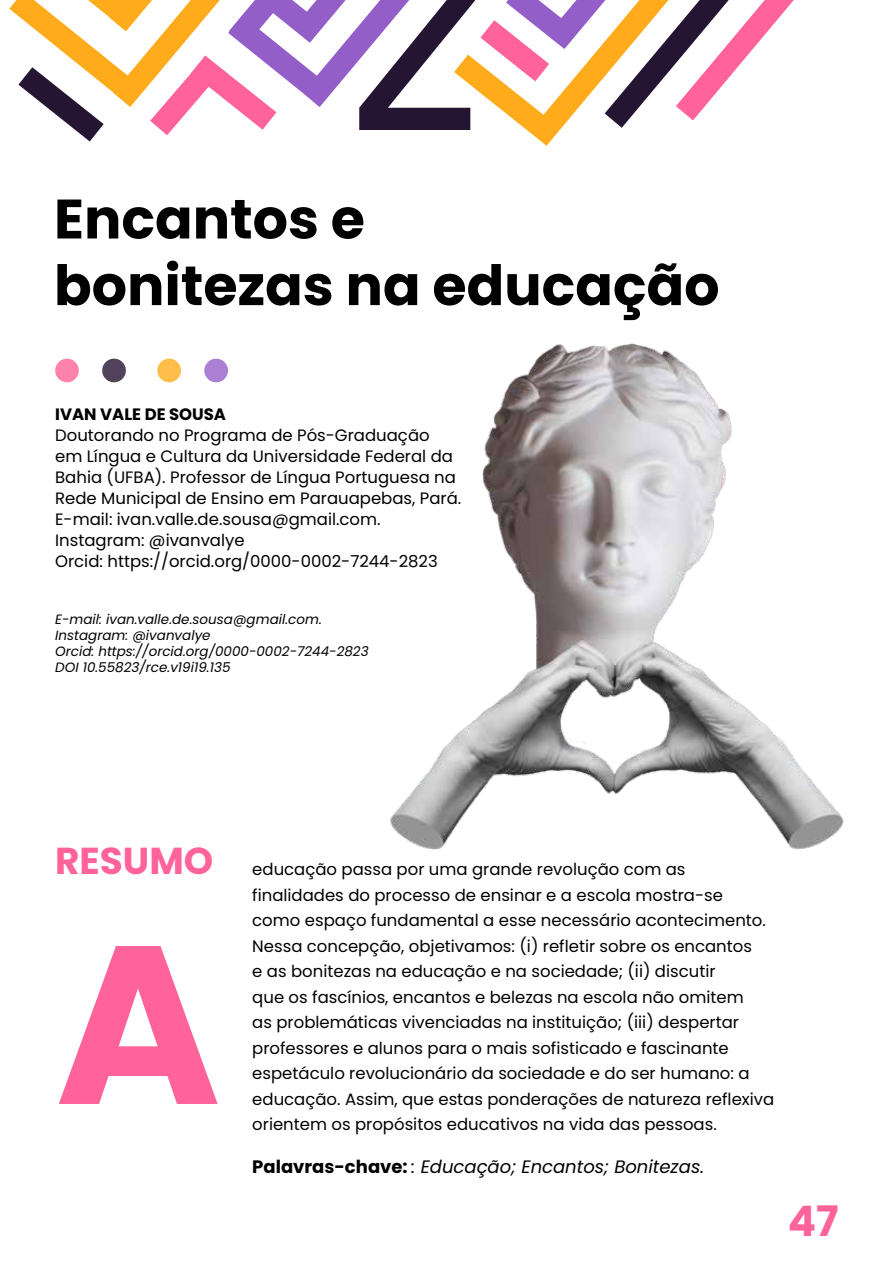
<style>
.page{position:relative;width:893px;height:1263px;background:#fff}
.page>*{position:absolute;margin:0;border:0;box-sizing:border-box;transform-origin:0 0}
.t1{font:700 225px "Poppins";color:#ff6399}
.t2{font:700 55.5px/66.6px "Poppins";color:#000}
.t3{font:700 42px "Poppins";color:#ff6399}
.t4{font:700 37.5px "Poppins";color:#ff6399}
.t5{font:italic 18px "Poppins";color:#000}
.t6{font:16.5px/25.5px "Poppins";color:#000}
.t7{font:700 16.5px "Poppins";color:#000}
.t8{font:italic 13.5px/16.2px "Poppins";color:#000}
.s1{font-weight:700;font-style:normal}
</style>
<div class="page">
<svg style="left:527px;top:130px;width:33px;height:16px"></svg>
<svg style="left:9px;top:0;width:350px;height:141px"></svg>
<svg style="left:359px;top:0;width:203px;height:130px"></svg>
<svg style="left:480px;top:0;width:314px;height:128px"></svg>
<img style="left:205px;top:343px;width:639px;height:507px">
<div style="left:55px;top:359px;width:24px;height:23px;background:#ff82ad;border-radius:50%"></div>
<div style="left:102px;top:359px;width:24px;height:23px;background:#52425c;border-radius:50%"></div>
<div style="left:157px;top:359px;width:24px;height:23px;background:#ffbd4a;border-radius:50%"></div>
<div style="left:204px;top:359px;width:24px;height:23px;background:#ab80d4;border-radius:50%"></div>
<h2 class="t2" style="left:54px;top:186px;width:667px">Encantos e<br>bonitezas na educação</h2>
<p class="t7" style="left:55px;top:404px;width:172px">IVAN VALE DE SOUSA</p>
<p class="t6" style="left:55px;top:424px;width:408px;line-height:21px">Doutorando no Programa de Pós-Graduação<br>em Língua e Cultura da Universidade Federal da Bahia (UFBA). Professor de Língua Portuguesa na Rede Municipal de Ensino em Parauapebas, Pará.<br>E-mail: ivan.valle.de.sousa@gmail.com.<br>Instagram: @ivanvalye<br>Orcid: https://orcid.org/0000-0002-7244-2823</p>
<p class="t8" style="left:55px;top:611px;width:315px">E-mail: ivan.valle.de.sousa@gmail.com.<br>Instagram: @ivanvalye<br>Orcid: https://orcid.org/0000-0002-7244-2823<br>DOI 10.55823/rce.v19i19.135</p>
<h3 class="t4" style="left:55px;top:840px;width:160px">RESUMO</h3>
<h1 class="t1" style="left:55px;top:895px;width:167px">A</h1>
<p class="t6" style="left:252px;top:857px;width:523px">educação passa por uma grande revolução com as finalidades do processo de ensinar e a escola mostra-se como espaço fundamental a esse necessário acontecimento.<br>Nessa concepção, objetivamos: (i) refletir sobre os encantos<br>e as bonitezas na educação e na sociedade; (ii) discutir<br>que os fascínios, encantos e belezas na escola não omitem<br>as problemáticas vivenciadas na instituição; (iii) despertar professores e alunos para o mais sofisticado e fascinante espetáculo revolucionário da sociedade e do ser humano: a educação. Assim, que estas ponderações de natureza reflexiva orientem os propósitos educativos na vida das pessoas.</p>
<p class="t5" style="left:252px;top:1156px;width:453px"><span class="s1">Palavras-chave:</span> : Educação; Encantos; Bonitezas.</p>
<h3 class="t3" style="left:788px;top:1197px;width:52px">47</h3>
</div>
